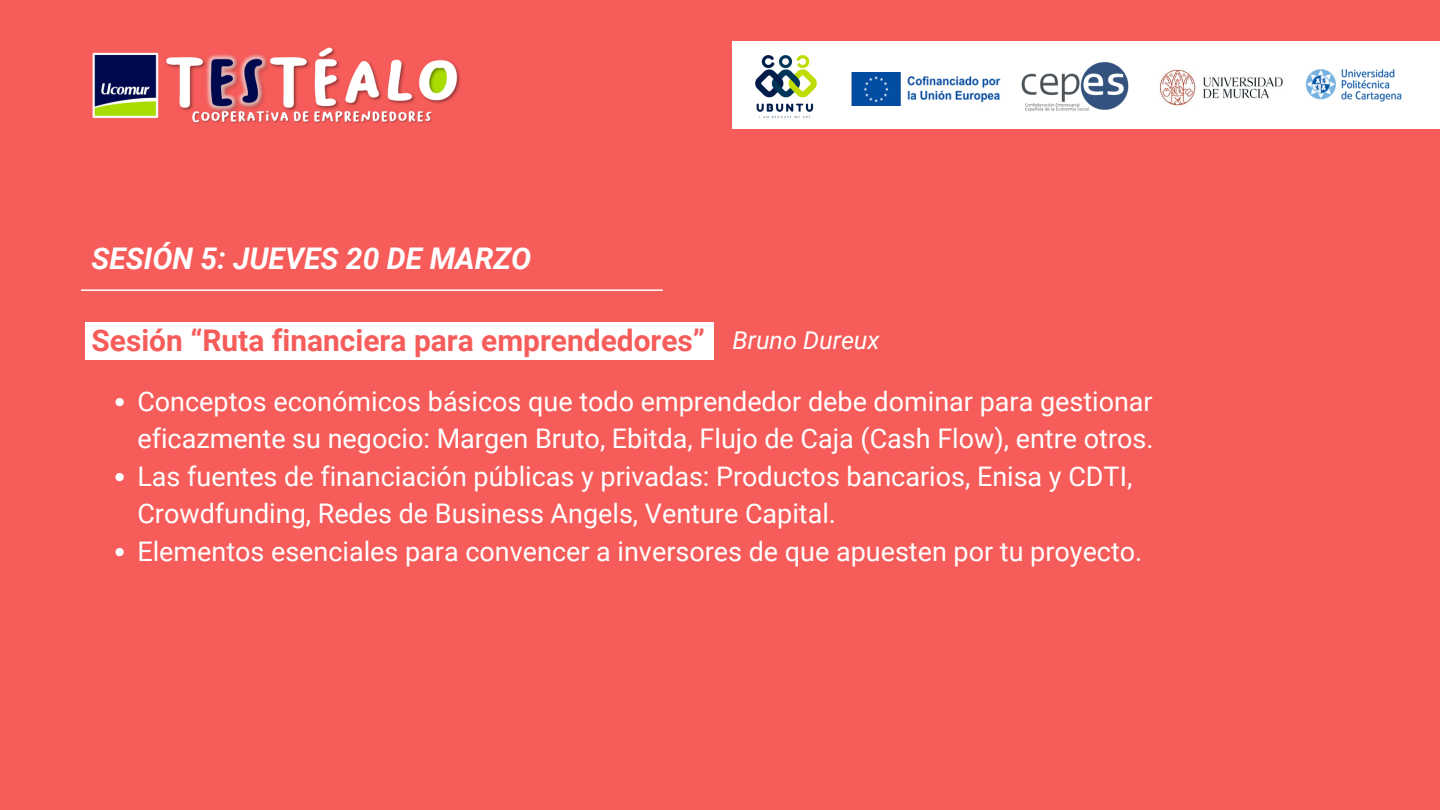
<style>
.page{position:relative;width:1440px;height:810px;background:#f65c5a}
.page>*{position:absolute;margin:0;border:0;box-sizing:border-box;transform-origin:0 0}
.t1{font:700 29.9px "Roboto";color:#f65c5a}
.t2{font:italic 700 29.9px "Roboto";color:#fff}
.t3{font:27px/37.5px "Roboto";color:#fff}
.t4{font:italic 25px "Roboto";color:#fff}
</style>
<div class="page">
<div style="left:733px;top:42px;width:707px;height:87px;background:#fff"></div>
<img style="left:851px;top:73px;width:150px;height:32px">
<img style="left:1022px;top:62px;width:106px;height:50px">
<img style="left:1159px;top:69px;width:124px;height:37px">
<img style="left:1305px;top:69px;width:97px;height:33px">
<img style="left:755px;top:55px;width:62px;height:64px">
<img style="left:92px;top:47px;width:368px;height:77px">
<div style="left:85px;top:322px;width:628px;height:38px;background:#fff"></div>
<svg style="left:116px;top:398px;width:8px;height:8px"></svg>
<svg style="left:116px;top:473px;width:8px;height:8px"></svg>
<svg style="left:116px;top:548px;width:8px;height:8px"></svg>
<hr style="left:81px;top:289px;width:582px;height:2px;background:#fff">
<p class="t2" style="left:92px;top:241px;width:441px">SESIÓN 5: JUEVES 20 DE MARZO</p>
<p class="t1" style="left:92px;top:324px;width:615px">Sesión “Ruta financiera para emprendedores”</p>
<p class="t3" style="left:137px;top:383px;width:1018px">Conceptos económicos básicos que todo emprendedor debe dominar para gestionar eficazmente su negocio: Margen Bruto, Ebitda, Flujo de Caja (Cash Flow), entre otros.</p>
<p class="t3" style="left:137px;top:458px;width:996px">Las fuentes de financiación públicas y privadas: Productos bancarios, Enisa y CDTI,<br>Crowdfunding, Redes de Business Angels, Venture Capital.</p>
<h1 class="t3" style="left:137px;top:533px;width:1006px">Elementos esenciales para convencer a inversores de que apuesten por tu proyecto.</h1>
<h2 class="t4" style="left:733px;top:325px;width:149px">Bruno Dureux</h2>
</div>
